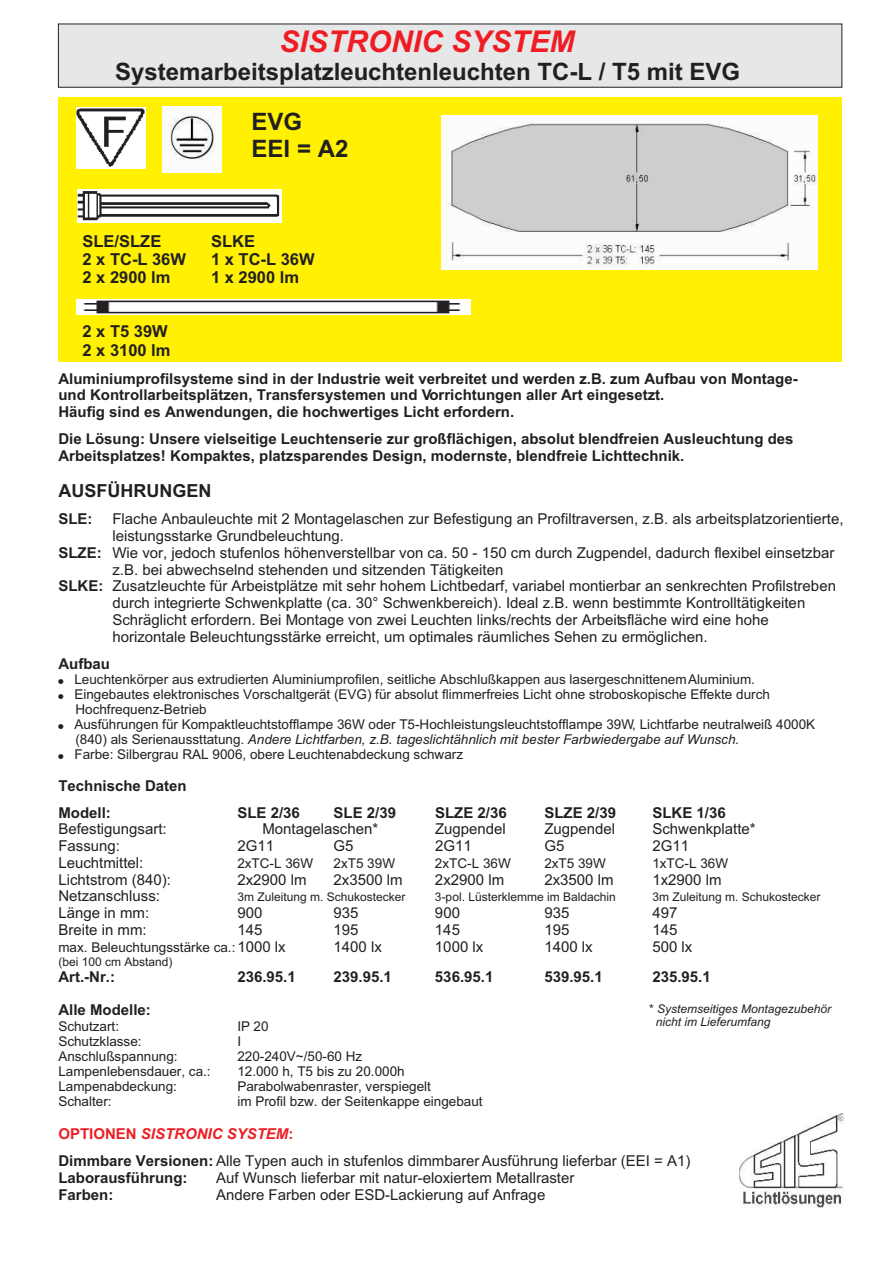
<style>
.page{position:relative;width:894px;height:1263px;background:#fff}
.page>*{position:absolute;margin:0;border:0;box-sizing:border-box;transform-origin:0 0}
.t1{font:italic 700 30px "Arial";color:#ee1d23}
.t2{font:700 24px/26.8px "Arial";color:#231f20}
.t3{font:700 18px "Arial";color:#231f20}
.t4{font:700 16.5px/18.5px "Arial";color:#231f20}
.t5{font:15px/16.8px "Arial";color:#231f20}
.t6{font:700 15px/16.8px "Arial";color:#231f20}
.t7{font:italic 700 15px "Arial";color:#ee1d23}
.t8{font:13.5px/15.1px "Arial";color:#231f20}
.t9{font:12px "Arial";color:#231f20}
.t10{font:italic 12px/13.4px "Arial";color:#231f20}
.s1{font-weight:700}
.s2{font-style:italic}
.s3{font-size:15px}
.s4{font-style:normal}
</style>
<div class="page">
<div style="left:58px;top:24px;width:784px;height:63px;background:#e6e7e9"></div>
<div style="left:58px;top:97px;width:784px;height:265px;background:#fff101"></div>
<img style="left:77px;top:189px;width:205px;height:34px">
<img style="left:76px;top:107px;width:69px;height:62px">
<img style="left:163px;top:107px;width:59px;height:65px">
<img style="left:77px;top:300px;width:394px;height:15px">
<img style="left:442px;top:115px;width:375px;height:154px">
<img style="left:740px;top:1114px;width:103px;height:94px">
<h1 class="t1" style="left:280px;top:30px;width:297px">SISTRONIC SYSTEM</h1>
<h2 class="t2" style="left:115px;top:60px;width:626px">Systemarbeitsplatzleuchtenleuchten TC-L / T5 mit EVG</h2>
<h2 class="t2" style="left:252px;top:110px;width:98px">EVG<br>EEI = A2</h2>
<p class="t4" style="left:82px;top:233px;width:105px">SLE/SLZE<br>2 x TC-L 36W<br>2 x 2900 lm</p>
<p class="t4" style="left:82px;top:324px;width:90px">2 x T5 39W<br>2 x 3100 lm</p>
<p class="t4" style="left:211px;top:233px;width:105px">SLKE<br>1 x TC-L 36W<br>1 x 2900 lm</p>
<p class="t6" style="left:58px;top:371px;width:741px">Aluminiumprofilsysteme sind in der Industrie weit verbreitet und werden z.B. zum Aufbau von Montage&shy;und Kontrollarbeitsplätzen, Transfersystemen und Vorrichtungen aller Art eingesetzt.<br>Häufig sind es Anwendungen, die hochwertiges Licht erfordern.</p>
<p class="t6" style="left:58px;top:432px;width:737px">Die Lösung: Unsere vielseitige Leuchtenserie zur großflächigen, absolut blendfreien Ausleuchtung des<br>Arbeitsplatzes! Kompaktes, platzsparendes Design, modernste, blendfreie Lichttechnik.</p>
<p class="t3" style="left:58px;top:484px;width:154px">AUSFÜHRUNGEN</p>
<p class="t6" style="left:58px;top:512px;width:36px">SLE:</p>
<p class="t5" style="left:112px;top:512px;width:733px">Flache Anbauleuchte mit 2 Montagelaschen zur Befestigung an Profiltraversen, z.B. als arbeitsplatzorientierte,</p>
<p class="t5" style="left:112px;top:529px;width:233px">leistungsstarke Grundbeleuchtung.</p>
<p class="t5" style="left:58px;top:546px;width:777px"><span class="s1">SLZE:</span> Wie vor, jedoch stufenlos höhenverstellbar von ca. 50 - 150 cm durch Zugpendel, dadurch flexibel einsetzbar</p>
<p class="t5" style="left:112px;top:562px;width:393px">z.B. bei abwechselnd stehenden und sitzenden Tätigkeiten</p>
<p class="t5" style="left:58px;top:579px;width:779px"><span class="s1">SLKE:</span> Zusatzleuchte für Arbeistplätze mit sehr hohem Lichtbedarf, variabel montierbar an senkrechten Profilstreben</p>
<p class="t5" style="left:112px;top:596px;width:694px">durch integrierte Schwenkplatte (ca. 30° Schwenkbereich). Ideal z.B. wenn bestimmte Kontrolltätigkeiten</p>
<p class="t5" style="left:112px;top:613px;width:658px">Schräglicht erfordern. Bei Montage von zwei Leuchten links/rechts der Arbeitsfläche wird eine hohe</p>
<p class="t5" style="left:112px;top:629px;width:597px">horizontale Beleuchtungsstärke erreicht, um optimales räumliches Sehen zu ermöglichen.</p>
<p class="t6" style="left:58px;top:656px;width:53px">Aufbau</p>
<p class="t8" style="left:74px;top:673px;width:742px">Leuchtenkörper aus extrudierten Aluminiumprofilen, seitliche Abschlußkappen aus lasergeschnittenem Aluminium.<br>Eingebautes elektronisches Vorschaltgerät (EVG) für absolut flimmerfreies Licht ohne stroboskopische Effekte durch Hochfrequenz-Betrieb<br>Ausführungen für Kompaktleuchtstofflampe 36W oder T5-Hochleistungsleuchtstofflampe 39W, Lichtfarbe neutralweiß 4000K (840) als Serienaussttatung. <span class="s2">Andere Lichtfarben, z.B. tageslichtähnlich mit bester Farbwiedergabe auf Wunsch.<br></span>Farbe: Silbergrau RAL 9006, obere Leuchtenabdeckung schwarz</p>
<p class="t6" style="left:58px;top:774px;width:130px;line-height:26.8px">Technische Daten<br>Modell:</p>
<p class="t6" style="left:237px;top:805px;width:64px">SLE 2/36</p>
<p class="t6" style="left:334px;top:805px;width:64px">SLE 2/39</p>
<p class="t6" style="left:435px;top:805px;width:73px">SLZE 2/36</p>
<p class="t6" style="left:544px;top:805px;width:73px">SLZE 2/39</p>
<p class="t6" style="left:652px;top:805px;width:75px">SLKE 1/36</p>
<p class="t5" style="left:58px;top:822px;width:110px">Befestigungsart:</p>
<p class="t5" style="left:262px;top:822px;width:117px">Montagelaschen*</p>
<p class="t5" style="left:435px;top:822px;width:72px">Zugpendel</p>
<p class="t5" style="left:544px;top:822px;width:72px">Zugpendel</p>
<p class="t5" style="left:652px;top:822px;width:105px">Schwenkplatte*</p>
<p class="t5" style="left:58px;top:839px;width:63px">Fassung:</p>
<p class="t5" style="left:237px;top:839px;width:38px">2G11</p>
<p class="t5" style="left:334px;top:839px;width:22px">G5</p>
<p class="t5" style="left:435px;top:839px;width:38px">2G11</p>
<p class="t5" style="left:544px;top:839px;width:22px">G5</p>
<p class="t5" style="left:652px;top:839px;width:38px">2G11</p>
<p class="t5" style="left:58px;top:856px;width:87px">Leuchtmittel:</p>
<p class="t8" style="left:237px;top:857px;width:77px">2xTC-L 36W</p>
<p class="t8" style="left:334px;top:857px;width:63px">2xT5 39W</p>
<p class="t8" style="left:435px;top:857px;width:77px">2xTC-L 36W</p>
<p class="t8" style="left:544px;top:857px;width:63px">2xT5 39W</p>
<p class="t8" style="left:652px;top:857px;width:77px">1xTC-L 36W</p>
<p class="t5" style="left:58px;top:872px;width:114px">Lichtstrom (840):</p>
<p class="t5" style="left:237px;top:872px;width:71px">2x2900 lm</p>
<p class="t5" style="left:334px;top:872px;width:71px">2x3500 lm</p>
<p class="t5" style="left:435px;top:872px;width:71px">2x2900 lm</p>
<p class="t5" style="left:544px;top:872px;width:71px">2x3500 lm</p>
<p class="t5" style="left:652px;top:872px;width:71px">1x2900 lm</p>
<p class="t5" style="left:58px;top:889px;width:103px">Netzanschluss:</p>
<p class="t9" style="left:237px;top:893px;width:170px">3m Zuleitung m. Schukostecker</p>
<p class="t9" style="left:435px;top:893px;width:182px">3-pol. Lüsterklemme im Baldachin</p>
<p class="t9" style="left:652px;top:893px;width:170px">3m Zuleitung m. Schukostecker</p>
<p class="t5" style="left:58px;top:906px;width:92px">Länge in mm:</p>
<p class="t5" style="left:237px;top:906px;width:27px">900</p>
<p class="t5" style="left:334px;top:906px;width:27px">935</p>
<p class="t5" style="left:435px;top:906px;width:27px">900</p>
<p class="t5" style="left:544px;top:906px;width:27px">935</p>
<p class="t5" style="left:652px;top:906px;width:27px">497</p>
<p class="t5" style="left:58px;top:923px;width:90px">Breite in mm:</p>
<p class="t5" style="left:237px;top:923px;width:27px">145</p>
<p class="t5" style="left:334px;top:923px;width:27px">195</p>
<p class="t5" style="left:435px;top:923px;width:27px">145</p>
<p class="t5" style="left:544px;top:923px;width:27px">195</p>
<p class="t5" style="left:652px;top:923px;width:27px">145</p>
<p class="t8" style="left:58px;top:941px;width:229px">max. Beleuchtungsstärke ca.:<span class="s3">1000 lx</span></p>
<p class="t5" style="left:334px;top:939px;width:50px">1400 lx</p>
<p class="t5" style="left:435px;top:939px;width:50px">1000 lx</p>
<p class="t5" style="left:544px;top:939px;width:50px">1400 lx</p>
<p class="t5" style="left:652px;top:939px;width:42px">500 lx</p>
<p class="t9" style="left:58px;top:957px;width:116px">(bei 100 cm Abstand)</p>
<p class="t6" style="left:58px;top:970px;width:58px">Art.-Nr.:</p>
<p class="t6" style="left:237px;top:970px;width:60px">236.95.1</p>
<p class="t6" style="left:334px;top:970px;width:60px">239.95.1</p>
<p class="t6" style="left:435px;top:970px;width:60px">536.95.1</p>
<p class="t6" style="left:544px;top:970px;width:60px">539.95.1</p>
<p class="t6" style="left:652px;top:970px;width:60px">235.95.1</p>
<p class="t6" style="left:58px;top:1003px;width:94px">Alle Modelle:</p>
<p class="t8" style="left:58px;top:1020px;width:62px">Schutzart:</p>
<p class="t8" style="left:237px;top:1020px;width:33px">IP 20</p>
<p class="t8" style="left:58px;top:1035px;width:85px">Schutzklasse:</p>
<p class="t8" style="left:237px;top:1035px;width:5px">I</p>
<p class="t8" style="left:58px;top:1050px;width:121px">Anschlußspannung:</p>
<p class="t8" style="left:237px;top:1050px;width:126px">220-240V~/50-60 Hz</p>
<p class="t8" style="left:58px;top:1065px;width:154px">Lampenlebensdauer, ca.:</p>
<p class="t8" style="left:237px;top:1065px;width:169px">12.000 h, T5 bis zu 20.000h</p>
<p class="t8" style="left:58px;top:1080px;width:120px">Lampenabdeckung:</p>
<p class="t8" style="left:237px;top:1080px;width:195px">Parabolwabenraster, verspiegelt</p>
<p class="t8" style="left:58px;top:1095px;width:55px">Schalter:</p>
<p class="t8" style="left:237px;top:1095px;width:247px">im Profil bzw. der Seitenkappe eingebaut</p>
<p class="t10" style="left:656px;top:1003px;width:177px;text-indent:-7px"><span class="s4">*</span> Systemseitiges Montagezubehör nicht im Lieferumfang</p>
<p class="t7" style="left:58px;top:1128px;width:237px"><span class="s4">OPTIONEN</span> SISTRONIC SYSTEM<span class="s4">:</span></p>
<p class="t5" style="left:58px;top:1154px;width:634px"><span class="s1">Dimmbare Versionen:</span> Alle Typen auch in stufenlos dimmbarer Ausführung lieferbar (EEI = A1)<br><span class="s1">Laborausführung:</span></p>
<p class="t5" style="left:216px;top:1171px;width:360px">Auf Wunsch lieferbar mit natur-eloxiertem Metallraster</p>
<p class="t6" style="left:58px;top:1187px;width:57px">Farben:</p>
<p class="t5" style="left:216px;top:1187px;width:331px">Andere Farben oder ESD-Lackierung auf Anfrage</p>
</div>
